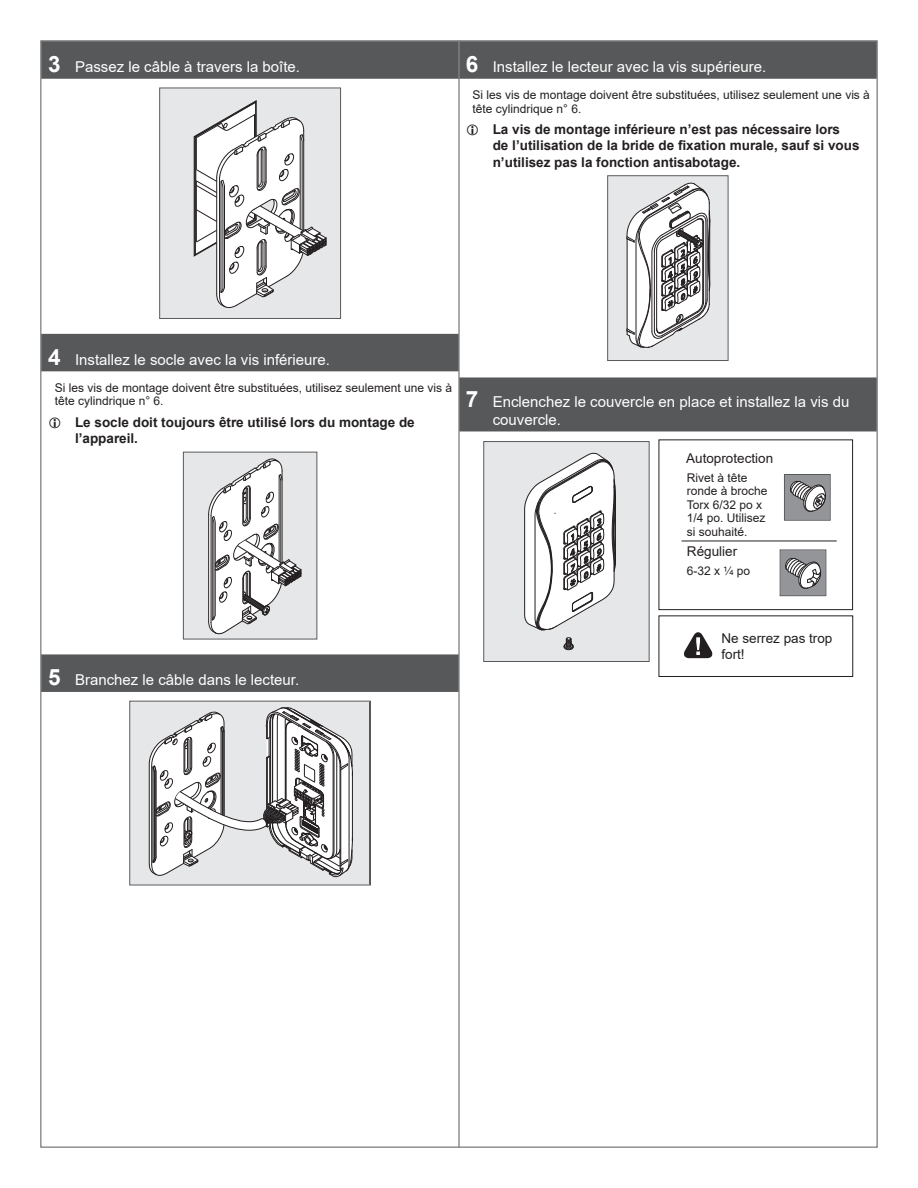
<style>
.page{position:relative;width:918px;height:1188px;background:#fff}
.page>*{position:absolute;margin:0;border:0;box-sizing:border-box;transform-origin:0 0}
.t1{font:15px/18px "Arial";color:#fff}
.t2{font:700 13.5px/16.2px "Arial";color:#231f20}
.t3{font:13.5px/16.2px "Arial";color:#231f20}
.t4{font:12px/13.5px "Arial";color:#231f20}
.s1{font-weight:700;font-size:22.5px}
.s2{font-family:"Helvetica Fraction"}
</style>
<div class="page">
<div style="left:41px;top:41px;width:418px;height:38px;background:#57585a"></div>
<div style="left:41px;top:334px;width:418px;height:37px;background:#57585a"></div>
<div style="left:41px;top:654px;width:418px;height:38px;background:#57585a"></div>
<svg style="left:162px;top:90px;width:177px;height:227px"></svg>
<div style="left:159px;top:88px;width:182px;height:231px;border:1px solid #57585a"></div>
<svg style="left:185px;top:454px;width:130px;height:183px"></svg>
<div style="left:182px;top:451px;width:136px;height:189px;border:2px solid #fff"></div>
<div style="left:183px;top:452px;width:134px;height:187px;border:1px solid #57585a"></div>
<div style="left:132px;top:703px;width:237px;height:180px;background:#e6e7e9"></div>
<svg style="left:149px;top:708px;width:204px;height:169px"></svg>
<div style="left:129px;top:701px;width:242px;height:184px;border:1px solid #57585a"></div>
<div style="left:459px;top:41px;width:418px;height:38px;background:#57585a"></div>
<div style="left:459px;top:377px;width:418px;height:54px;background:#57585a"></div>
<svg style="left:610px;top:178px;width:116px;height:181px"></svg>
<div style="left:607px;top:175px;width:122px;height:187px;border:2px solid #fff"></div>
<div style="left:607px;top:175px;width:121px;height:186px;border:1px solid #57585a"></div>
<svg style="left:486px;top:443px;width:161px;height:217px"></svg>
<div style="left:483px;top:440px;width:167px;height:223px;border:2px solid #fff"></div>
<div style="left:483px;top:441px;width:167px;height:221px;border:1px solid #57585a"></div>
<hr style="left:682px;top:541px;width:155px;height:1px;background:#231f20">
<div style="left:659px;top:439px;width:194px;height:171px;border:1px solid #231f20"></div>
<div style="left:784px;top:474px;width:47px;height:47px;background:#939598"></div>
<svg style="left:790px;top:481px;width:36px;height:31px"></svg>
<div style="left:784px;top:474px;width:47px;height:47px;border:1px solid #57585a"></div>
<div style="left:780px;top:550px;width:46px;height:46px;background:#939598"></div>
<svg style="left:785px;top:558px;width:36px;height:31px"></svg>
<div style="left:779px;top:549px;width:48px;height:48px;border:2px solid #fff"></div>
<div style="left:780px;top:550px;width:46px;height:46px;border:1px solid #57585a"></div>
<svg style="left:684px;top:632px;width:29px;height:26px"></svg>
<div style="left:659px;top:615px;width:194px;height:62px;border:1px solid #231f20"></div>
<hr style="left:459px;top:40px;width:1px;height:1108px;background:#57585a">
<p class="t1" style="left:48px;top:58px;width:254px"><span class="s1">3</span> Passez le câble à travers la boîte.</p>
<p class="t1" style="left:466px;top:58px;width:302px"><span class="s1">6</span> Installez le lecteur avec la vis supérieure.</p>
<p class="t4" style="left:472px;top:88px;width:399px">Si les vis de montage doivent être substituées, utilisez seulement une vis à tête cylindrique n° 6.</p>
<p class="t2" style="left:493px;top:121px;width:368px">La vis de montage inférieure n’est pas nécessaire lors<br>de l’utilisation de la bride de fixation murale, sauf si vous n’utilisez pas la fonction antisabotage.</p>
<p class="t1" style="left:48px;top:350px;width:284px"><span class="s1">4</span> Installez le socle avec la vis inférieure.</p>
<p class="t4" style="left:55px;top:381px;width:399px">Si les vis de montage doivent être substituées, utilisez seulement une vis à tête cylindrique n° 6.</p>
<p class="t2" style="left:75px;top:414px;width:341px">Le socle doit toujours être utilisé lors du montage de l’appareil.</p>
<p class="t1" style="left:493px;top:392px;width:358px;text-indent:-27px"><span class="s1">7</span> Enclenchez le couvercle en place et installez la vis du couvercle.</p>
<p class="t3" style="left:686px;top:450px;width:89px">Autoprotection</p>
<p class="t4" style="left:687px;top:471px;width:82px">Rivet à tête ronde à broche<br>Torx 6/32 po x<br>1/4 po. Utilisez si souhaité.</p>
<p class="t3" style="left:687px;top:543px;width:52px">Régulier</p>
<p class="t4" style="left:687px;top:564px;width:65px">6-32 x <span class="s2">Z\v</span> po</p>
<p class="t1" style="left:48px;top:671px;width:253px"><span class="s1">5</span> Branchez le câble dans le lecteur.</p>
<p class="t3" style="left:721px;top:630px;width:113px">Ne serrez pas trop fort!</p>
</div>
